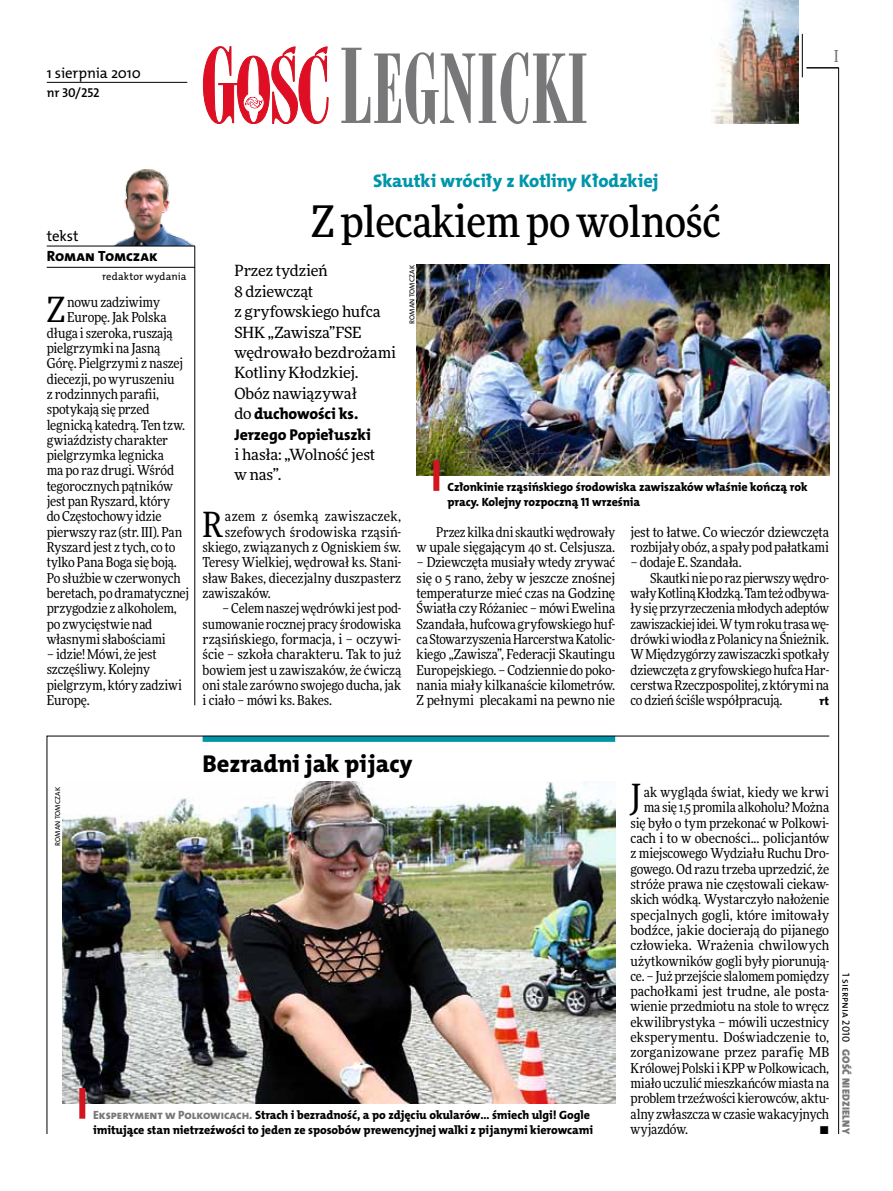
<style>
.page{position:relative;width:893px;height:1191px;background:#fff}
.page>*{position:absolute;margin:0;border:0;box-sizing:border-box;transform-origin:0 0}
.t1{font:500 43.5px "Freeday Narrow";letter-spacing:-.01em;color:#000}
.t2{font:34.8px "Freeday Narrow News";color:#000}
.t3{font:24.45px "The Mix HP8 Ex Bld";letter-spacing:-.005em;color:#000}
.t4{font:18.3px "The Mix HP8 Ex Bld";color:#0096aa}
.t5{font:500 16.5px "Freeday Narrow";color:#787779;scale:.9 1}
.t6{font:15.75px/20.4px "The Mix HP8 Ex Bld";letter-spacing:-.005em;color:#000}
.t7{font:15.45px/20.4px "Freeday News";letter-spacing:-.01em;color:#000}
.t8{font:14.85px "The Mix HP5 Plain";letter-spacing:-.01em;color:#000}
.t9{font:14.85px "The Mix HP8 Ex Bld";letter-spacing:-.005em;color:#000}
.t10{font:13.65px/15.3px "Freeday Narrow News";letter-spacing:-.01em;color:#000;text-align:justify}
.t11{font:13.65px "Freeday Narrow News";letter-spacing:.015em;color:#000}
.t12{font:12.9px "The Mix HP6 Se Bld";letter-spacing:-.005em;color:#000}
.t13{font:12.3px "The Mix HP8 Ex Bld";color:#000}
.t14{font:12px/15.3px "The Mix HP8 Ex Bld";letter-spacing:-.005em;color:#000}
.t15{font:10.5px "The Mix HP5 Plain";letter-spacing:.015em;color:#000}
.t16{font:10.5px "The Mix HP9 Blk";letter-spacing:.025em;color:#787779}
.t17{font:7.2px "The Mix HP5 Plain";letter-spacing:.005em;color:#000}
.s1{font-family:"Freeday News";font-size:15.45px}
.s2{color:#787779}
</style>
<div class="page">
<hr style="left:838px;top:68px;width:1px;height:1066px;background:#000">
<hr style="left:802px;top:34px;width:1px;height:43px;background:#000">
<svg style="left:47px;top:735px;width:783px;height:399px"></svg>
<hr style="left:195px;top:246px;width:1px;height:459px;background:#000">
<hr style="left:806px;top:68px;width:33px;height:1px;background:#000">
<svg style="left:203px;top:46px;width:126px;height:78px"></svg>
<svg style="left:341px;top:48px;width:245px;height:76px"></svg>
<img style="left:712px;top:0;width:86px;height:124px">
<img style="left:106px;top:169px;width:89px;height:77px">
<hr style="left:47px;top:246px;width:148px;height:1px;background:#000">
<hr style="left:47px;top:267px;width:148px;height:1px;background:#000">
<hr style="left:47px;top:82px;width:140px;height:1px;background:#000">
<img style="left:62px;top:782px;width:553px;height:321px">
<div style="left:79px;top:1088px;width:6px;height:30px;background:#d3151f"></div>
<img style="left:416px;top:265px;width:413px;height:210px">
<div style="left:433px;top:460px;width:6px;height:31px;background:#d3151f"></div>
<p class="t8" style="left:47px;top:63px;width:96px">1 sierpnia 2010</p>
<p class="t12" style="left:47px;top:85px;width:54px">nr 30/252</p>
<p class="t5" style="left:834px;top:46px;width:6px">I</p>
<p class="t8" style="left:47px;top:227px;width:33px">tekst</p>
<p class="t9" style="left:47px;top:247px;width:112px">Roman Tomczak</p>
<p class="t15" style="left:102px;top:270px;width:86px">redaktor wydania</p>
<h2 class="t2" style="left:47px;top:289px;width:20px">Z</h2>
<p class="t10" style="left:67px;top:294px;width:94px">nowu zadziwimy</p>
<p class="t10" style="left:67px;top:310px;width:101px">Europę. Jak Polska</p>
<p class="t10" style="left:47px;top:325px;width:127px">długa i szeroka, ruszają</p>
<p class="t10" style="left:47px;top:340px;width:115px">pielgrzymki na Jasną</p>
<p class="t10" style="left:47px;top:356px;width:138px">Górę. Pielgrzymi z naszej</p>
<p class="t10" style="left:47px;top:371px;width:129px">diecezji, po wyruszeniu</p>
<p class="t10" style="left:47px;top:386px;width:114px">z rodzinnych parafii,</p>
<p class="t10" style="left:47px;top:401px;width:104px">spotykają się przed</p>
<p class="t10" style="left:47px;top:417px;width:140px">legnicką katedrą. Ten tzw.</p>
<p class="t10" style="left:47px;top:432px;width:123px">gwiaździsty charakter</p>
<p class="t10" style="left:47px;top:447px;width:119px">pielgrzymka legnicka</p>
<p class="t10" style="left:47px;top:463px;width:129px">ma po raz drugi. Wśród</p>
<p class="t10" style="left:47px;top:478px;width:128px">tegorocznych pątników</p>
<p class="t10" style="left:47px;top:493px;width:125px">jest pan Ryszard, który</p>
<p class="t10" style="left:47px;top:509px;width:116px">do Częstochowy idzie</p>
<p class="t10" style="left:47px;top:524px;width:137px">pierwszy raz (str. III). Pan</p>
<p class="t10" style="left:47px;top:539px;width:130px">Ryszard jest z tych, co to</p>
<p class="t10" style="left:47px;top:554px;width:132px">tylko Pana Boga się boją.</p>
<p class="t10" style="left:47px;top:570px;width:135px">Po służbie w czerwonych</p>
<p class="t10" style="left:47px;top:585px;width:144px">beretach, po dramatycznej</p>
<p class="t10" style="left:47px;top:600px;width:132px">przygodzie z alkoholem,</p>
<p class="t10" style="left:47px;top:616px;width:107px">po zwycięstwie nad</p>
<p class="t10" style="left:47px;top:631px;width:121px">własnymi słabościami</p>
<p class="t10" style="left:47px;top:646px;width:137px;text-align:left">– idzie! Mówi, że jest szczęśliwy. Kolejny pielgrzym, który zadziwi<br>Europę.</p>
<h3 class="t4" style="left:373px;top:169px;width:287px">Skautki wróciły z Kotliny Kłodzkiej</h3>
<h1 class="t1" style="left:311px;top:194px;width:411px">Z plecakiem po wolność</h1>
<p class="t7" style="left:234px;top:260px;width:163px">Przez tydzień<br>8 dziewcząt<br>z gryfowskiego hufca<br>SHK „Zawisza”FSE wędrowało bezdrożami<br>Kotliny Kłodzkiej.<br>Obóz nawiązywał</p>
<p class="t6" style="left:234px;top:404px;width:138px"><span class="s1">do</span> duchowości ks.<br>Jerzego Popiełuszki</p>
<p class="t7" style="left:234px;top:444px;width:142px">i hasła: „Wolność jest w nas”.</p>
<h2 class="t2" style="left:203px;top:503px;width:22px">R</h2>
<p class="t11" style="left:225px;top:508px;width:178px">azem z ósemką zawiszaczek,</p>
<p class="t10" style="left:225px;top:524px;width:178px">szefowych środowiska rząsiń-</p>
<p class="t10" style="left:203px;top:539px;width:200px">skiego, związanych z Ogniskiem św.</p>
<p class="t10" style="left:203px;top:555px;width:200px">Teresy Wielkiej, wędrował ks. Stani-</p>
<p class="t10" style="left:203px;top:570px;width:200px">sław Bakes, diecezjalny duszpasterz</p>
<p class="t10" style="left:203px;top:585px;width:70px">zawiszaków.</p>
<p class="t10" style="left:203px;top:600px;width:200px;text-indent:20px">– Celem naszej wędrówki jest pod&shy;sumowanie rocznej pracy środowiska rząsińskiego, formacja, i – oczywi&shy;ście – szkoła charakteru. Tak to już bowiem jest u zawiszaków, że ćwiczą oni stale zarówno swojego ducha, jak i ciało – mówi ks. Bakes.</p>
<p class="t17" style="left:407px;top:324px;width:60px;rotate:-90deg">Roman Tomczak</p>
<p class="t14" style="left:448px;top:479px;width:361px">Członkinie rząsińskiego środowiska zawiszaków właśnie kończą rok pracy. Kolejny rozpoczną 11 września</p>
<p class="t10" style="left:417px;top:524px;width:200px;text-align:right">Przez kilka dni skautki wędrowały<br>w upale sięgającym 40 st. Celsjusza.</p>
<p class="t10" style="left:417px;top:555px;width:200px">– Dziewczęta musiały wtedy zrywać się o 5 rano, żeby w jeszcze znośnej temperaturze mieć czas na Godzinę Światła czy Różaniec – mówi Ewelina Szandała, hufcowa gryfowskiego huf&shy;ca Stowarzyszenia Harcerstwa Katolic&shy;kiego „Zawisza”, Federacji Skautingu Europejskiego. – Codziennie do poko&shy;nania miały kilkanaście kilometrów.<br>Z pełnymi plecakami na pewno nie</p>
<p class="t10" style="left:630px;top:524px;width:200px">jest to łatwe. Co wieczór dziewczęta rozbijały obóz, a spały pod pałatkami</p>
<p class="t10" style="left:630px;top:555px;width:113px">– dodaje E. Szandała.</p>
<p class="t10" style="left:650px;top:570px;width:181px">Skautki nie po raz pierwszy wędro-</p>
<p class="t10" style="left:630px;top:585px;width:200px">wały Kotliną Kłodzką. Tam też odbywa-</p>
<p class="t10" style="left:630px;top:600px;width:200px">ły się przyrzeczenia młodych adeptów</p>
<p class="t10" style="left:630px;top:616px;width:200px">zawiszackiej idei. W tym roku trasa wę-</p>
<p class="t10" style="left:630px;top:631px;width:200px">drówki wiodła z Polanicy na Śnieżnik.</p>
<p class="t10" style="left:630px;top:646px;width:200px">W Międzygórzy zawiszaczki spotkały</p>
<p class="t10" style="left:630px;top:662px;width:200px">dziewczęta z gryfowskiego hufca Har-</p>
<p class="t10" style="left:630px;top:677px;width:200px">cerstwa Rzeczpospolitej, z którymi na</p>
<p class="t10" style="left:630px;top:692px;width:153px">co dzień ściśle współpracują.</p>
<p class="t13" style="left:819px;top:693px;width:11px">rt</p>
<h3 class="t3" style="left:203px;top:747px;width:211px">Bezradni jak pijacy</h3>
<p class="t17" style="left:53px;top:846px;width:60px;rotate:-90deg">Roman Tomczak</p>
<p class="t14" style="left:93px;top:1107px;width:501px"><span class="s2">Eksperyment w Polkowicach.</span> Strach i bezradność, a po zdjęciu okularów... śmiech ulgi! Gogle imitujące stan nietrzeźwości to jeden ze sposobów prewencyjnej walki z pijanymi kierowcami</p>
<h2 class="t2" style="left:630px;top:775px;width:13px">J</h2>
<p class="t11" style="left:644px;top:784px;width:187px">ak wygląda świat, kiedy we krwi</p>
<p class="t10" style="left:644px;top:799px;width:187px">ma się 1,5 promila alkoholu? Można</p>
<p class="t10" style="left:630px;top:815px;width:200px">się było o tym przekonać w Polkowi-</p>
<p class="t10" style="left:630px;top:830px;width:200px">cach i to w obecności... policjantów</p>
<p class="t10" style="left:630px;top:845px;width:200px">z miejscowego Wydziału Ruchu Dro-</p>
<p class="t10" style="left:630px;top:861px;width:200px">gowego. Od razu trzeba uprzedzić, że</p>
<p class="t10" style="left:630px;top:876px;width:200px">stróże prawa nie częstowali ciekaw-</p>
<p class="t10" style="left:630px;top:891px;width:200px">skich wódką. Wystarczyło nałożenie</p>
<p class="t10" style="left:630px;top:907px;width:200px">specjalnych gogli, które imitowały</p>
<p class="t10" style="left:630px;top:922px;width:200px">bodźce, jakie docierają do pijanego</p>
<p class="t10" style="left:630px;top:937px;width:200px">człowieka. Wrażenia chwilowych</p>
<p class="t10" style="left:630px;top:953px;width:200px">użytkowników gogli były piorunują-</p>
<p class="t10" style="left:630px;top:968px;width:200px">ce. – Już przejście slalomem pomiędzy</p>
<p class="t10" style="left:630px;top:983px;width:200px">pachołkami jest trudne, ale posta-</p>
<p class="t10" style="left:630px;top:998px;width:200px">wienie przedmiotu na stole to wręcz</p>
<p class="t10" style="left:630px;top:1014px;width:200px">ekwilibrystyka – mówili uczestnicy</p>
<p class="t10" style="left:630px;top:1029px;width:200px">eksperymentu. Doświadczenie to,</p>
<p class="t10" style="left:630px;top:1044px;width:200px">zorganizowane przez parafię MB</p>
<p class="t10" style="left:630px;top:1060px;width:200px">Królowej Polski i KPP w Polkowicach,</p>
<p class="t10" style="left:630px;top:1075px;width:200px">miało uczulić mieszkańców miasta na</p>
<p class="t10" style="left:630px;top:1090px;width:200px">problem trzeźwości kierowców, aktu-</p>
<p class="t10" style="left:630px;top:1106px;width:200px">alny zwłaszcza w czasie wakacyjnych</p>
<p class="t10" style="left:630px;top:1121px;width:59px">wyjazdów.</p>
<p class="t10" style="left:819px;top:1121px;width:11px">•</p>
<p class="t15" style="left:853px;top:973px;width:71px;rotate:90deg">1 sierpnia 2010</p>
<p class="t16" style="left:853px;top:1049px;width:86px;rotate:90deg">Gość Niedzielny</p>
</div>
